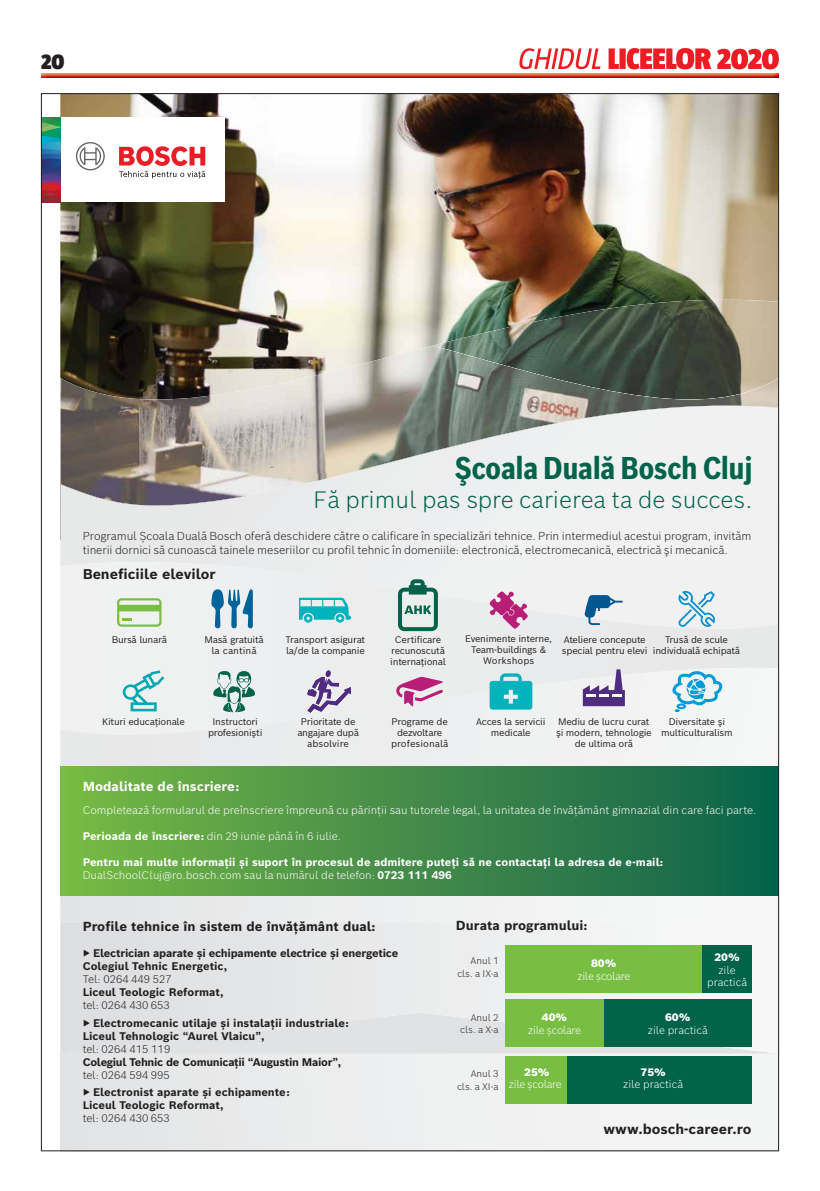
<style>
.page{position:relative;width:820px;height:1191px;background:#fff}
.page>*{position:absolute;margin:0;border:0;box-sizing:border-box;transform-origin:0 0}
.t1{font:700 30.8px "Bosch Sans Cond";color:#00634a}
.t2{font:300 23.2px "Bosch Sans";color:#00634a}
.t3{font:900 22px "Taz";color:#231f20}
.t4{font:700 13.8px "Bosch Sans";color:#231f20}
.t5{font:700 12.8px "Bosch Sans";color:#231f20}
.t6{font:700 12.8px "Bosch Sans";color:#fff}
.t7{font:300 11.3px/13.5px "Bosch Sans";letter-spacing:-.01em;color:#231f20}
.t8{font:700 10.8px/13px "Bosch Sans";color:#231f20}
.t9{font:300 10.8px "Bosch Sans";color:#fff}
.t10{font:700 10.8px/13px "Bosch Sans";color:#fff}
.t11{font:700 10.8px/13px "Bosch Sans";letter-spacing:-.02em;color:#231f20}
.t12{font:300 10.6px/12.7px "Bosch Sans";color:#fff;text-align:center}
.t13{font:300 10.6px/12.7px "Bosch Sans";letter-spacing:-.03em;color:#fff;text-align:center}
.t14{font:300 9.5px/12.7px "Bosch Sans";color:#231f20;text-align:right}
.t15{font:9.3px/11.2px "Bosch Sans";letter-spacing:-.03em;color:#221e1f;text-align:center}
.s1{font-weight:700}
.s2{font-weight:300}
.s3{font-weight:900}
</style>
<div class="page">
<img style="left:41px;top:74px;width:737px;height:4px">
<svg style="left:519px;top:48px;width:259px;height:21px"></svg>
<img style="left:60px;top:95px;width:716px;height:282px">
<img style="left:60px;top:895px;width:716px;height:254px">
<img style="left:778px;top:302px;width:1px;height:106px">
<img style="left:275px;top:345px;width:216px;height:61px">
<img style="left:491px;top:399px;width:72px;height:7px">
<img style="left:60px;top:377px;width:216px;height:29px">
<img style="left:563px;top:399px;width:107px;height:7px">
<img style="left:670px;top:399px;width:106px;height:7px">
<img style="left:60px;top:406px;width:716px;height:156px">
<img style="left:432px;top:300px;width:344px;height:45px">
<img style="left:432px;top:345px;width:344px;height:54px">
<div style="left:60px;top:562px;width:716px;height:106px;background:#eeeff0"></div>
<svg style="left:60px;top:1012px;width:716px;height:41px;background:#e0e2e3"></svg>
<div style="left:60px;top:668px;width:697px;height:98px;background:#eff0f0"></div>
<svg style="left:299px;top:598px;width:52px;height:24px"></svg>
<svg style="left:489px;top:591px;width:38px;height:38px"></svg>
<svg style="left:678px;top:591px;width:36px;height:36px"></svg>
<svg style="left:123px;top:670px;width:41px;height:41px"></svg>
<svg style="left:117px;top:598px;width:44px;height:28px"></svg>
<svg style="left:395px;top:677px;width:48px;height:29px"></svg>
<svg style="left:307px;top:670px;width:43px;height:42px;background:#b8adc9"></svg>
<svg style="left:211px;top:589px;width:42px;height:39px;background:#7eadc7"></svg>
<svg style="left:672px;top:671px;width:50px;height:41px"></svg>
<svg style="left:489px;top:673px;width:43px;height:36px;background:#38c0c8"></svg>
<svg style="left:212px;top:671px;width:44px;height:41px;background:#a1c1ba"></svg>
<svg style="left:584px;top:595px;width:38px;height:30px"></svg>
<svg style="left:582px;top:669px;width:42px;height:37px"></svg>
<svg style="left:398px;top:579px;width:39px;height:52px;background:#8bb4aa"></svg>
<div style="left:41px;top:117px;width:183px;height:85px;background:#fff"></div>
<svg style="left:119px;top:146px;width:86px;height:33px"></svg>
<svg style="left:76px;top:142px;width:29px;height:28px"></svg>
<svg style="left:43px;top:117px;width:17px;height:85px"></svg>
<div style="left:505px;top:945px;width:197px;height:48px;background:#78be43"></div>
<div style="left:702px;top:945px;width:49px;height:48px;background:#00634a"></div>
<div style="left:603px;top:999px;width:148px;height:48px;background:#00634a"></div>
<div style="left:505px;top:999px;width:98px;height:48px;background:#78be43"></div>
<div style="left:505px;top:1056px;width:61px;height:48px;background:#78be43"></div>
<div style="left:566px;top:1056px;width:185px;height:48px;background:#00634a"></div>
<div style="left:60px;top:766px;width:718px;height:129px;background:linear-gradient(to right,#79b845,#0c604c)"></div>
<p class="t3" style="left:41px;top:53px;width:25px">20</p>
<p class="t1" style="left:455px;top:445px;width:299px">Şcoala Duală Bosch Cluj</p>
<p class="t2" style="left:313px;top:489px;width:440px">Fă primul pas spre carierea ta de succes.</p>
<p class="t7" style="left:83px;top:530px;width:670px">Programul Școala Duală Bosch oferă deschidere către o calificare în specializări tehnice. Prin intermediul acestui program, invităm tinerii dornici să cunoască tainele meseriilor cu profil tehnic în domeniile: electronică, electromecanică, electrică şi mecanică.</p>
<p class="t4" style="left:83px;top:568px;width:134px">Beneficiile elevilor</p>
<p class="t15" style="left:112px;top:634px;width:57px">Bursă lunară</p>
<p class="t15" style="left:204px;top:634px;width:61px">Masă gratuită la cantină</p>
<p class="t15" style="left:285px;top:634px;width:81px;text-align:left">Transport asigurat la/de la companie</p>
<p class="t15" style="left:465px;top:633px;width:89px">Evenimente interne,<br>Team-buildings &amp;<br>Workshops</p>
<p class="t15" style="left:652px;top:634px;width:89px">Trusă de scule individuală echipată</p>
<p class="t15" style="left:390px;top:634px;width:57px">Certificare recunoscută internaţional</p>
<p class="t15" style="left:561px;top:634px;width:87px;text-align:left">Ateliere concepute special pentru elevi</p>
<p class="t15" style="left:102px;top:716px;width:84px">Kituri educaţionale</p>
<p class="t15" style="left:208px;top:716px;width:56px">Instructori profesionişti</p>
<p class="t15" style="left:297px;top:716px;width:63px">Prioritate de angajare după absolvire</p>
<p class="t15" style="left:391px;top:716px;width:59px">Programe de dezvoltare profesională</p>
<p class="t15" style="left:476px;top:716px;width:71px">Acces la servicii medicale</p>
<p class="t15" style="left:556px;top:716px;width:97px">Mediu de lucru curat şi modern, tehnologie de ultima oră</p>
<p class="t15" style="left:661px;top:716px;width:73px">Diversitate şi multiculturalism</p>
<p class="t6" style="left:83px;top:780px;width:158px">Modalitate de înscriere:</p>
<p class="t9" style="left:83px;top:805px;width:675px">Completează formularul de preînscriere împreună cu părinții sau tutorele legal, la unitatea de învățământ gimnazial din care faci parte.</p>
<p class="t9" style="left:83px;top:831px;width:260px"><span class="s1">Perioada de înscriere:</span> din 29 iunie până în 6 iulie.</p>
<p class="t10" style="left:83px;top:856px;width:581px">Pentru mai multe informații și suport în procesul de admitere puteți să ne contactați la adresa de e-mail:<br><span class="s2">DualSchoolCluj@ro.bosch.com sau la numărul de telefon:</span> 0723 111 496</p>
<p class="t5" style="left:83px;top:920px;width:294px">Profile tehnice în sistem de învăţământ dual:</p>
<p class="t11" style="left:83px;top:947px;width:317px"><span class="s2">▶</span> Electrician aparate și echipamente electrice și energetice<br>Colegiul Tehnic Energetic,<br><span class="s2">Tel: 0264 449 527<br></span>Liceul Teologic Reformat,<br><span class="s2">tel: 0264 430 653</span></p>
<p class="t8" style="left:83px;top:1017px;width:267px"><span class="s2">▶</span> Electromecanic utilaje și instalații industriale:<br>Liceul Tehnologic “Aurel Vlaicu”,<br><span class="s2">tel: 0264 415 119<br></span>Colegiul Tehnic de Comunicații “Augustin Maior”, <span class="s2">tel: 0264 594 995</span></p>
<p class="t8" style="left:83px;top:1086px;width:208px"><span class="s2">▶</span> Electronist aparate și echipamente:<br>Liceul Teologic Reformat,<br><span class="s2">tel: 0264 430 653</span></p>
<p class="t5" style="left:456px;top:919px;width:133px">Durata programului:</p>
<p class="t14" style="left:457px;top:955px;width:43px">Anul 1 cls. a IX-a</p>
<p class="t14" style="left:460px;top:1011px;width:40px">Anul 2 cls. a X-a</p>
<p class="t14" style="left:457px;top:1067px;width:43px">Anul 3 cls. a XI-a</p>
<p class="t13" style="left:577px;top:957px;width:54px"><span class="s3">80%<br></span>zile școlare</p>
<p class="t12" style="left:706px;top:951px;width:42px"><span class="s3">20% </span>zile practică</p>
<p class="t13" style="left:528px;top:1011px;width:54px"><span class="s3">40%<br></span>zile școlare</p>
<p class="t12" style="left:647px;top:1011px;width:61px"><span class="s3">60%<br></span>zile practică</p>
<p class="t13" style="left:508px;top:1066px;width:54px"><span class="s3">25%<br></span>zile școlare</p>
<p class="t12" style="left:623px;top:1066px;width:61px"><span class="s3">75%<br></span>zile practică</p>
<p class="t4" style="left:603px;top:1122px;width:149px">www.bosch-career.ro</p>
</div>
